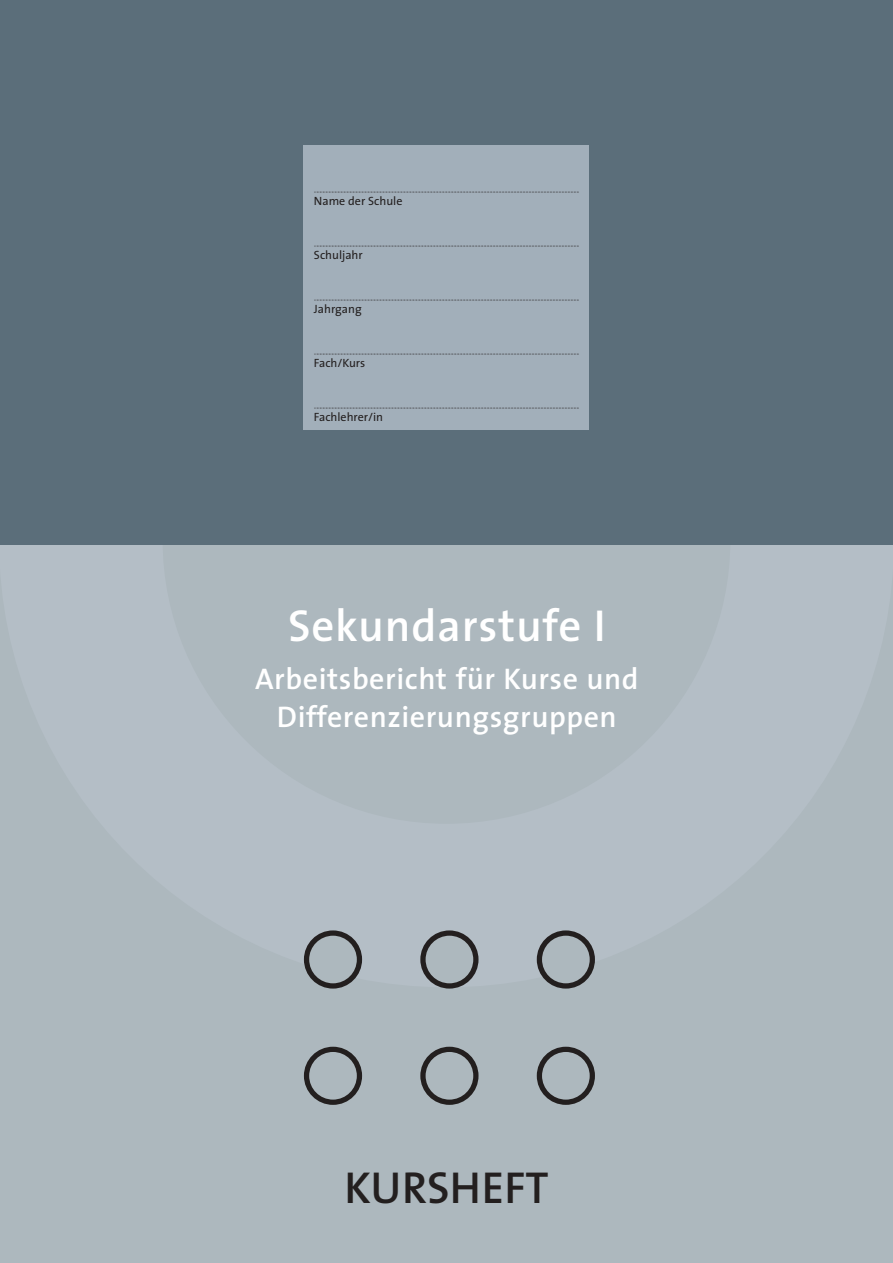
<style>
.page{position:relative;width:893px;height:1263px;background:#fff}
.page>*{position:absolute;margin:0;border:0;box-sizing:border-box;transform-origin:0 0}
.t1{font:600 45px "The Sans";letter-spacing:.02em;color:#fff}
.t2{font:600 45px "The Sans";color:#231f1f}
.t3{font:600 30px/37.5px "The Sans";letter-spacing:.02em;color:#fff;text-align:center}
.t4{font:12px "The Sans";color:#231f1f}
</style>
<div class="page">
<div style="left:0;top:540px;width:892px;height:723px;background:#adb8be"></div>
<div style="left:0;top:0;width:892px;height:544px;background:#5b6e7a"></div>
<svg style="left:304px;top:930px;width:58px;height:59px"></svg>
<svg style="left:420px;top:930px;width:58px;height:59px"></svg>
<svg style="left:536px;top:930px;width:59px;height:59px"></svg>
<svg style="left:304px;top:1047px;width:58px;height:58px"></svg>
<svg style="left:420px;top:1047px;width:58px;height:58px"></svg>
<svg style="left:536px;top:1047px;width:59px;height:58px"></svg>
<div style="left:304px;top:145px;width:285px;height:285px;background:#a2afba"></div>
<svg style="left:314px;top:192px;width:265px;height:1px"></svg>
<svg style="left:314px;top:246px;width:265px;height:1px"></svg>
<svg style="left:314px;top:300px;width:265px;height:1px"></svg>
<svg style="left:314px;top:354px;width:265px;height:1px"></svg>
<svg style="left:314px;top:408px;width:265px;height:1px"></svg>
<p class="t4" style="left:314px;top:197px;width:90px">Name der Schule</p>
<p class="t4" style="left:314px;top:251px;width:50px">Schuljahr</p>
<p class="t4" style="left:314px;top:305px;width:49px">Jahrgang</p>
<p class="t4" style="left:314px;top:359px;width:53px">Fach/Kurs</p>
<p class="t4" style="left:314px;top:413px;width:71px">Fachlehrer/in</p>
<h1 class="t1" style="left:288px;top:609px;width:319px">Sekundarstufe I</h1>
<h2 class="t3" style="left:255px;top:663px;width:385px">Arbeitsbericht für Kurse und<br>Differenzierungsgruppen</h2>
<h1 class="t2" style="left:344px;top:1171px;width:205px">KURSHEFT</h1>
</div>
